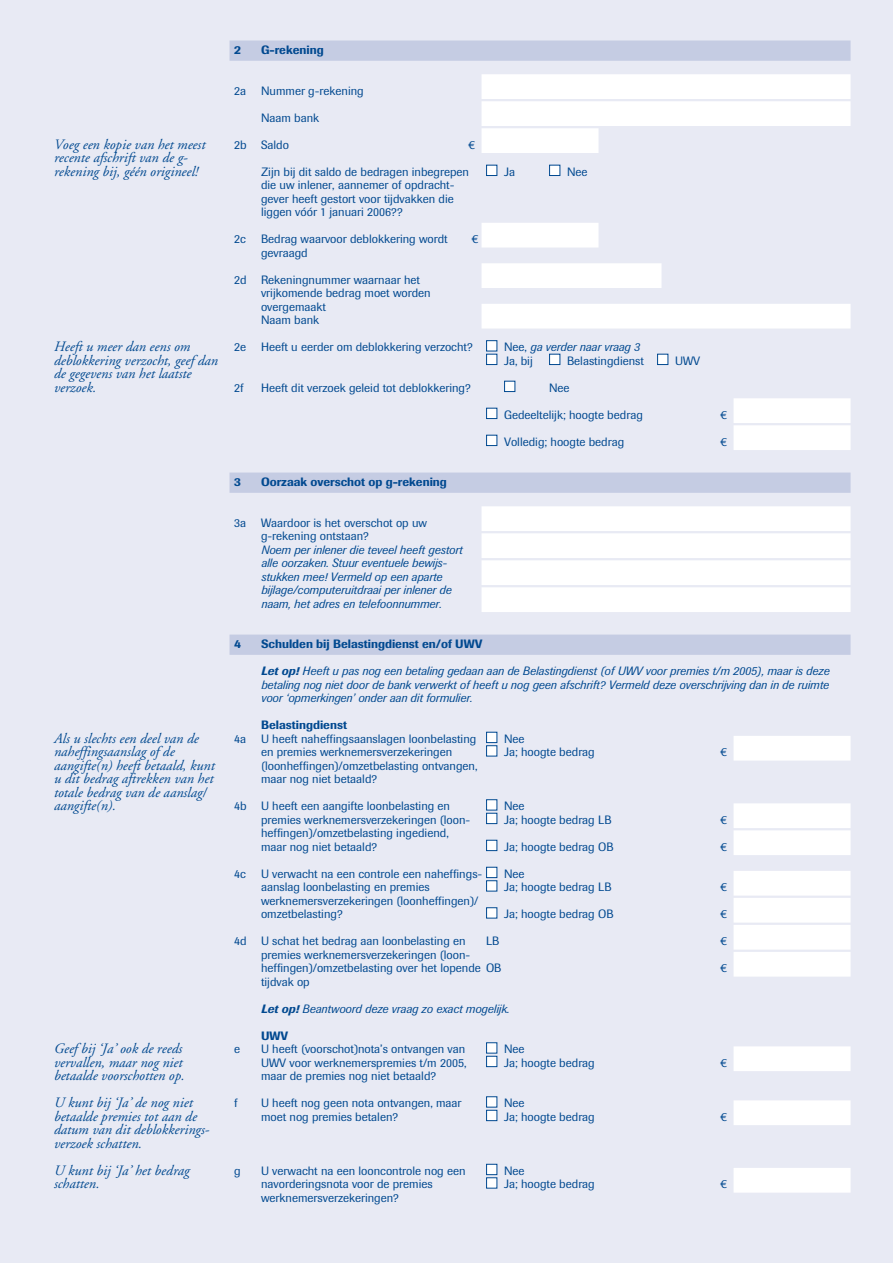
<style>
.page{position:relative;width:893px;height:1263px;background:#e8eaf4}
.page>*{position:absolute;margin:0;border:0;box-sizing:border-box;transform-origin:0 0}
.t1{font:italic 14.4px/13.5px "Adobe Garamond";color:#014990}
.t2{font:12px/13.5px "Imago BQ";color:#014990}
.t3{font:italic 12px/13.5px "Imago BQ";color:#014990}
.t4{font:500 12px "Imago BQ";color:#014990}
.s1{color:#fff}
.s2{font-style:italic}
.s3{font-weight:500}
</style>
<div class="page">
<div style="left:230px;top:40px;width:620px;height:21px;background:#c5cce3"></div>
<div style="left:230px;top:472px;width:620px;height:21px;background:#c5cce3"></div>
<div style="left:230px;top:634px;width:620px;height:21px;background:#c5cce3"></div>
<div style="left:482px;top:74px;width:368px;height:25px;background:#fff"></div>
<div style="left:482px;top:101px;width:368px;height:25px;background:#fff"></div>
<div style="left:482px;top:128px;width:116px;height:25px;background:#fff"></div>
<div style="left:482px;top:223px;width:116px;height:24px;background:#fff"></div>
<div style="left:482px;top:263px;width:180px;height:25px;background:#fff"></div>
<div style="left:482px;top:304px;width:368px;height:24px;background:#fff"></div>
<div style="left:734px;top:398px;width:116px;height:25px;background:#fff"></div>
<div style="left:734px;top:425px;width:116px;height:25px;background:#fff"></div>
<div style="left:734px;top:736px;width:116px;height:24px;background:#fff"></div>
<div style="left:734px;top:803px;width:116px;height:25px;background:#fff"></div>
<div style="left:734px;top:830px;width:116px;height:25px;background:#fff"></div>
<div style="left:734px;top:871px;width:116px;height:24px;background:#fff"></div>
<div style="left:734px;top:898px;width:116px;height:24px;background:#fff"></div>
<div style="left:734px;top:925px;width:116px;height:24px;background:#fff"></div>
<div style="left:734px;top:952px;width:116px;height:24px;background:#fff"></div>
<div style="left:734px;top:1046px;width:116px;height:25px;background:#fff"></div>
<div style="left:734px;top:1100px;width:116px;height:25px;background:#fff"></div>
<div style="left:734px;top:1168px;width:116px;height:24px;background:#fff"></div>
<div style="left:482px;top:506px;width:368px;height:25px;background:#fff"></div>
<div style="left:482px;top:533px;width:368px;height:25px;background:#fff"></div>
<div style="left:482px;top:560px;width:368px;height:25px;background:#fff"></div>
<div style="left:482px;top:587px;width:368px;height:25px;background:#fff"></div>
<p class="t1" style="left:54px;top:139px;width:153px">Voeg een kopie van het meest recente afschrift van de g&shy;rekening bij, géén origineel!</p>
<p class="t1" style="left:54px;top:341px;width:166px">Heeft u meer dan eens om deblokkering verzocht, geef dan de gegevens van het laatste verzoek.</p>
<p class="t1" style="left:54px;top:733px;width:162px">Als u slechts een deel van de naheffingsaanslag of de aangifte(n) heeft betaald, kunt u dit bedrag aftrekken van het totale bedrag van de aanslag/ aangifte(n).</p>
<p class="t1" style="left:54px;top:1043px;width:132px">Geef bij ‘Ja’ ook de reeds vervallen, maar nog niet betaalde voorschotten op.</p>
<p class="t1" style="left:54px;top:1097px;width:157px">U kunt bij ‘Ja’ de nog niet betaalde premies tot aan de datum van dit deblokkerings&shy;verzoek schatten.</p>
<p class="t1" style="left:54px;top:1165px;width:137px">U kunt bij ‘Ja’ het bedrag schatten.</p>
<p class="t4" style="left:234px;top:46px;width:8px">2</p>
<p class="t4" style="left:261px;top:46px;width:64px">G-rekening</p>
<p class="t2" style="left:234px;top:85px;width:13px">2a</p>
<p class="t2" style="left:261px;top:85px;width:104px">Nummer g-rekening</p>
<p class="t2" style="left:261px;top:112px;width:60px">Naam bank</p>
<p class="t2" style="left:234px;top:139px;width:57px">2b Saldo</p>
<p class="t2" style="left:468px;top:139px;width:8px">€</p>
<p class="t2" style="left:261px;top:166px;width:256px">Zijn bij dit saldo de bedragen inbegrepen <span class="s1">■</span> Ja</p>
<p class="t2" style="left:549px;top:166px;width:40px"><span class="s1">■</span> Nee</p>
<p class="t2" style="left:261px;top:179px;width:195px;text-align:justify">die uw inlener, aannemer of opdracht&shy;gever heeft gestort voor tijdvakken die liggen vóór 1 januari 2006??</p>
<p class="t2" style="left:234px;top:233px;width:13px">2c</p>
<p class="t2" style="left:261px;top:233px;width:188px">Bedrag waarvoor deblokkering wordt</p>
<p class="t2" style="left:471px;top:233px;width:8px">€</p>
<p class="t2" style="left:261px;top:247px;width:48px">gevraagd</p>
<p class="t2" style="left:261px;top:274px;width:171px;text-indent:-27px">2d Rekeningnummer waarnaar het vrijkomende bedrag moet worden overgemaakt<br>Naam bank</p>
<p class="t2" style="left:234px;top:341px;width:13px">2e</p>
<p class="t2" style="left:261px;top:341px;width:380px">Heeft u eerder om deblokkering verzocht? <span class="s1">■</span> Nee, <span class="s2">ga verder naar vraag 3</span></p>
<p class="t2" style="left:486px;top:355px;width:216px"><span class="s1">■</span> Ja, bij <span class="s1">■</span> Belastingdienst <span class="s1">■</span> UWV</p>
<p class="t2" style="left:234px;top:382px;width:11px">2f</p>
<p class="t2" style="left:261px;top:382px;width:211px">Heeft dit verzoek geleid tot deblokkering?</p>
<p class="t2" style="left:504px;top:382px;width:67px"><span class="s1">■</span> Nee</p>
<p class="t2" style="left:486px;top:409px;width:158px"><span class="s1">■</span> Gedeeltelijk; hoogte bedrag</p>
<p class="t2" style="left:720px;top:409px;width:8px">€</p>
<p class="t2" style="left:486px;top:436px;width:140px"><span class="s1">■</span> Volledig; hoogte bedrag</p>
<p class="t2" style="left:720px;top:436px;width:8px">€</p>
<p class="t4" style="left:234px;top:478px;width:8px">3</p>
<p class="t4" style="left:261px;top:478px;width:187px">Oorzaak overschot op g-rekening</p>
<p class="t2" style="left:234px;top:517px;width:13px">3a</p>
<p class="t2" style="left:261px;top:517px;width:168px">Waardoor is het overschot op uw g-rekening ontstaan?</p>
<p class="t3" style="left:261px;top:544px;width:203px">Noem per inlener die teveel heeft gestort alle oorzaken. Stuur eventuele bewijs&shy;stukken mee! Vermeld op een aparte bijlage/computeruitdraai per inlener de naam, het adres en telefoonnummer.</p>
<p class="t4" style="left:234px;top:640px;width:8px">4</p>
<p class="t4" style="left:261px;top:640px;width:223px">Schulden bij Belastingdienst en/of UWV</p>
<p class="t3" style="left:261px;top:665px;width:570px;text-align:justify"><span class="s3">Let op!</span> Heeft u pas nog een betaling gedaan aan de Belastingdienst (of UWV voor premies t/m 2005), maar is deze betaling nog niet door de bank verwerkt of heeft u nog geen afschrift? Vermeld deze overschrijving dan in de ruimte voor ‘opmerkingen’ onder aan dit formulier.</p>
<p class="t4" style="left:261px;top:721px;width:87px">Belastingdienst</p>
<p class="t2" style="left:234px;top:733px;width:13px">4a</p>
<p class="t2" style="left:261px;top:733px;width:265px">U heeft naheffingsaanslagen loonbelasting <span class="s1">■</span> Nee en premies werknemersverzekeringen</p>
<p class="t2" style="left:486px;top:746px;width:110px"><span class="s1">■</span> Ja; hoogte bedrag</p>
<p class="t2" style="left:720px;top:746px;width:8px">€</p>
<p class="t2" style="left:261px;top:760px;width:218px">(loonheffingen)/omzetbelasting ontvangen, maar nog niet betaald?</p>
<p class="t2" style="left:234px;top:800px;width:218px">4b U heeft een aangifte loonbelasting en</p>
<p class="t2" style="left:261px;top:800px;width:352px;text-indent:225px"><span class="s1">■</span> Nee<br>premies werknemersverzekeringen (loon- <span class="s1">■</span> Ja; hoogte bedrag LB</p>
<p class="t2" style="left:720px;top:814px;width:8px">€</p>
<p class="t2" style="left:261px;top:827px;width:189px">heffingen)/omzetbelasting ingediend, maar nog niet betaald?</p>
<p class="t2" style="left:486px;top:841px;width:129px"><span class="s1">■</span> Ja; hoogte bedrag OB</p>
<p class="t2" style="left:720px;top:841px;width:8px">€</p>
<p class="t2" style="left:234px;top:868px;width:13px">4c</p>
<p class="t2" style="left:261px;top:868px;width:265px">U verwacht na een controle een naheffings- <span class="s1">■</span> Nee aanslag loonbelasting en premies</p>
<p class="t2" style="left:486px;top:881px;width:127px"><span class="s1">■</span> Ja; hoogte bedrag LB</p>
<p class="t2" style="left:720px;top:881px;width:8px">€</p>
<p class="t2" style="left:261px;top:895px;width:219px">werknemersverzekeringen (loonheffingen)/ omzetbelasting?</p>
<p class="t2" style="left:486px;top:908px;width:129px"><span class="s1">■</span> Ja; hoogte bedrag OB</p>
<p class="t2" style="left:720px;top:908px;width:8px">€</p>
<p class="t2" style="left:234px;top:935px;width:233px">4d U schat het bedrag aan loonbelasting en</p>
<p class="t2" style="left:486px;top:935px;width:15px">LB</p>
<p class="t2" style="left:720px;top:935px;width:8px">€</p>
<p class="t2" style="left:261px;top:949px;width:242px">premies werknemersverzekeringen (loon&shy;heffingen)/omzetbelasting over het lopende OB</p>
<p class="t2" style="left:720px;top:962px;width:8px">€</p>
<p class="t2" style="left:261px;top:976px;width:50px">tijdvak op</p>
<p class="t3" style="left:261px;top:1003px;width:250px"><span class="s3">Let op!</span> Beantwoord deze vraag zo exact mogelijk.</p>
<p class="t4" style="left:261px;top:1031px;width:29px">UWV</p>
<p class="t2" style="left:234px;top:1043px;width:7px">e</p>
<p class="t2" style="left:261px;top:1043px;width:206px">U heeft (voorschot)nota’s ontvangen van</p>
<p class="t2" style="left:486px;top:1043px;width:40px"><span class="s1">■</span> Nee</p>
<p class="t2" style="left:261px;top:1057px;width:207px">UWV voor werknemerspremies t/m 2005,</p>
<p class="t2" style="left:486px;top:1057px;width:110px"><span class="s1">■</span> Ja; hoogte bedrag</p>
<p class="t2" style="left:720px;top:1057px;width:8px">€</p>
<p class="t2" style="left:261px;top:1070px;width:177px">maar de premies nog niet betaald?</p>
<p class="t2" style="left:234px;top:1097px;width:5px">f</p>
<p class="t2" style="left:261px;top:1097px;width:202px">U heeft nog geen nota ontvangen, maar</p>
<p class="t2" style="left:486px;top:1097px;width:40px"><span class="s1">■</span> Nee</p>
<p class="t2" style="left:261px;top:1111px;width:139px">moet nog premies betalen?</p>
<p class="t2" style="left:486px;top:1111px;width:110px"><span class="s1">■</span> Ja; hoogte bedrag</p>
<p class="t2" style="left:720px;top:1111px;width:8px">€</p>
<p class="t2" style="left:234px;top:1165px;width:8px">g</p>
<p class="t2" style="left:261px;top:1165px;width:206px">U verwacht na een looncontrole nog een</p>
<p class="t2" style="left:486px;top:1165px;width:40px"><span class="s1">■</span> Nee</p>
<p class="t2" style="left:261px;top:1178px;width:173px">navorderingsnota voor de premies</p>
<p class="t2" style="left:486px;top:1178px;width:110px"><span class="s1">■</span> Ja; hoogte bedrag</p>
<p class="t2" style="left:720px;top:1178px;width:8px">€</p>
<p class="t2" style="left:261px;top:1192px;width:139px">werknemersverzekeringen?</p>
</div>
